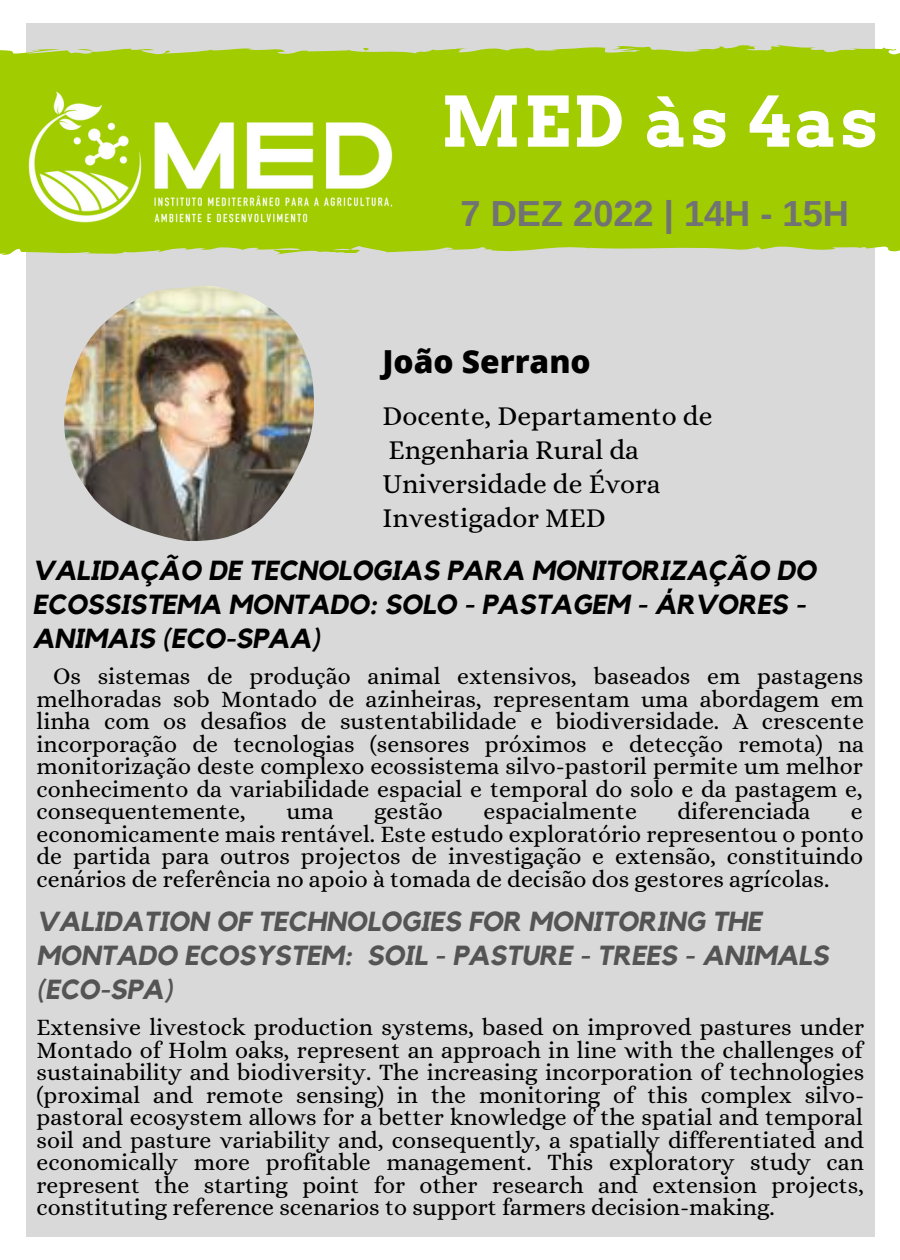
<style>
.page{position:relative;width:900px;height:1260px;background:#fff}
.page>*{position:absolute;margin:0;border:0;box-sizing:border-box;transform-origin:0 0}
.t1{font:700 69.25px "Arvo";letter-spacing:.05em;color:#fff}
.t2{font:700 36.25px "Arimo";color:#717273}
.t3{font:800 31.75px "Open Sans";color:#000}
.t4{font:italic 700 27.5px/33.8px "Kollektif";letter-spacing:-.01em;color:#000}
.t5{font:italic 700 27.5px/33.8px "Kollektif";letter-spacing:-.01em;color:#545454}
.t6{font:27.5px/33.8px "Alice";color:#000}
.t7{font:23.75px/22.5px "Alice";color:#000;text-align:justify}
</style>
<div class="page">
<div style="left:27px;top:24px;width:847px;height:1213px;background:#d9d9d9"></div>
<div style="left:436px;top:45px;width:464px;height:210px;background:#a0cc00"></div>
<img style="left:0;top:45px;width:436px;height:225px">
<img style="left:64px;top:286px;width:249px;height:255px">
<h1 class="t1" style="left:441px;top:80px;width:439px">MED às 4as</h1>
<h2 class="t2" style="left:461px;top:193px;width:390px">7 DEZ 2022 | 14H - 15H</h2>
<h3 class="t3" style="left:382px;top:339px;width:210px">João Serrano</h3>
<p class="t6" style="left:382px;top:399px;width:332px">Docente, Departamento de<br>Engenharia Rural da<br>Universidade de Évora<br>Investigador MED</p>
<p class="t4" style="left:33px;top:555px;width:785px">VALIDAÇÃO DE TECNOLOGIAS PARA MONITORIZAÇÃO DO<br>ECOSSISTEMA MONTADO: SOLO - PASTAGEM - ÁRVORES -<br>ANIMAIS (ECO-SPAA)</p>
<p class="t7" style="left:37px;top:665px;width:829px;text-indent:17px">Os sistemas de produção animal extensivos, baseados em pastagens melhoradas sob Montado de azinheiras, representam uma abordagem em linha com os desafios de sustentabilidade e biodiversidade. A crescente incorporação de tecnologias (sensores próximos e detecção remota) na monitorização deste complexo ecossistema silvo-pastoril permite um melhor conhecimento da variabilidade espacial e temporal do solo e da pastagem e, consequentemente,</p>
<p class="t7" style="left:286px;top:800px;width:49px">uma</p>
<p class="t7" style="left:374px;top:800px;width:70px">gestão</p>
<p class="t7" style="left:483px;top:800px;width:155px">espacialmente</p>
<p class="t7" style="left:677px;top:800px;width:134px">diferenciada</p>
<p class="t7" style="left:37px;top:800px;width:829px;text-indent:814px">e economicamente mais rentável. Este estudo exploratório representou o ponto de partida para outros projectos de investigação e extensão, constituindo cenários de referência no apoio à tomada de decisão dos gestores agrícolas.</p>
<p class="t5" style="left:37px;top:906px;width:794px">VALIDATION OF TECHNOLOGIES FOR MONITORING THE<br>MONTADO ECOSYSTEM: SOIL - PASTURE - TREES - ANIMALS (ECO-SPA)</p>
<p class="t7" style="left:37px;top:1016px;width:829px">Extensive livestock production systems, based on improved pastures under Montado of Holm oaks, represent an approach in line with the challenges of sustainability and biodiversity. The increasing incorporation of technologies (proximal and remote sensing) in the monitoring of this complex silvo&shy;pastoral ecosystem allows for a better knowledge of the spatial and temporal soil and pasture variability and, consequently, a spatially differentiated and economically more profitable management. This exploratory study can represent the starting point for other research and extension projects, constituting reference scenarios to support farmers decision-making.</p>
</div>
